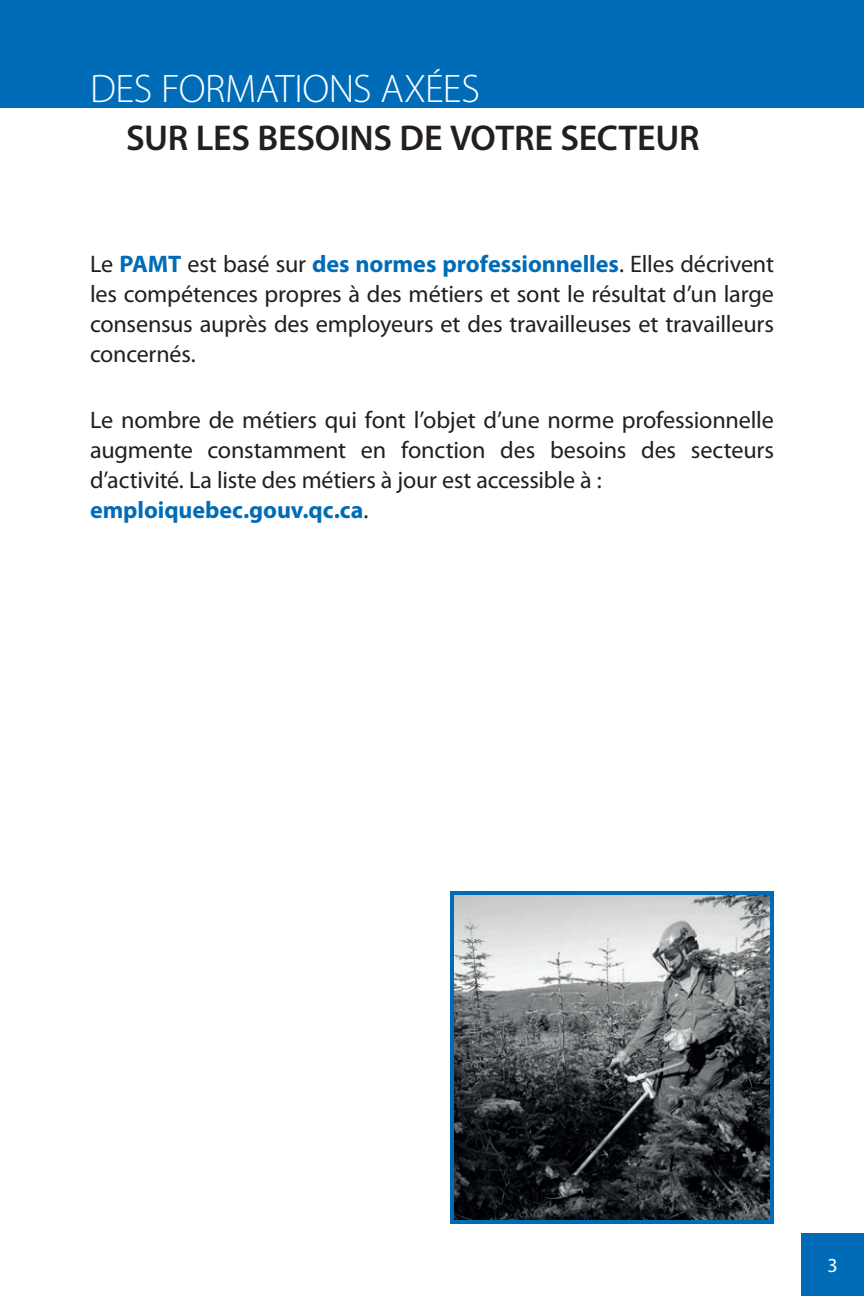
<style>
.page{position:relative;width:864px;height:1296px;background:#fff}
.page>*{position:absolute;margin:0;border:0;box-sizing:border-box;transform-origin:0 0}
.Titre1{font:300 40px "Myriad Pro";letter-spacing:-.01em;color:#fff}
.Titre1-2{font:600 36px "Myriad Pro";letter-spacing:-.005em;color:#231f20}
.Texte{font:24px/30px "Myriad Pro";letter-spacing:-.01em;color:#231f20;text-align:justify}
.Texte-2{font:700 24px "Myriad Pro";letter-spacing:-.005em;color:#006cb7}
.t1{font:20px "Myriad Pro";color:#fff}
.s1{font-weight:700;color:#006cb7}
.s2{font-weight:400;color:#231f20}
</style>
<div class="page">
<div style="left:0;top:0;width:864px;height:108px;background:#006cb7"></div>
<div style="left:801px;top:1233px;width:63px;height:63px;background:#006cb7"></div>
<img style="left:455px;top:896px;width:314px;height:323px">
<div style="left:450px;top:891px;width:324px;height:333px;border:4px solid #006cb7"></div>
<p class="Titre1" style="left:90px;top:65px;width:391px">DES FORMATIONS AXÉES</p>
<p class="Titre1-2" style="left:126px;top:115px;width:575px">SUR LES BESOINS DE VOTRE SECTEUR</p>
<p class="Texte" style="left:90px;top:249px;width:686px">Le <span class="s1">PAMT</span> est basé sur <span class="s1">des normes professionnelles</span>. Elles décrivent les compétences propres à des métiers et sont le résultat d’un large consensus auprès des employeurs et des travailleuses et travailleurs concernés.</p>
<p class="Texte" style="left:90px;top:405px;width:686px">Le nombre de métiers qui font l’objet d’une norme professionnelle augmente constamment en fonction des besoins des secteurs d’activité. La liste des métiers à jour est accessible à :</p>
<p class="Texte-2" style="left:90px;top:495px;width:280px">emploiquebec.gouv.qc.ca<span class="s2">.</span></p>
<p class="t1" style="left:827px;top:1253px;width:12px">3</p>
</div>
